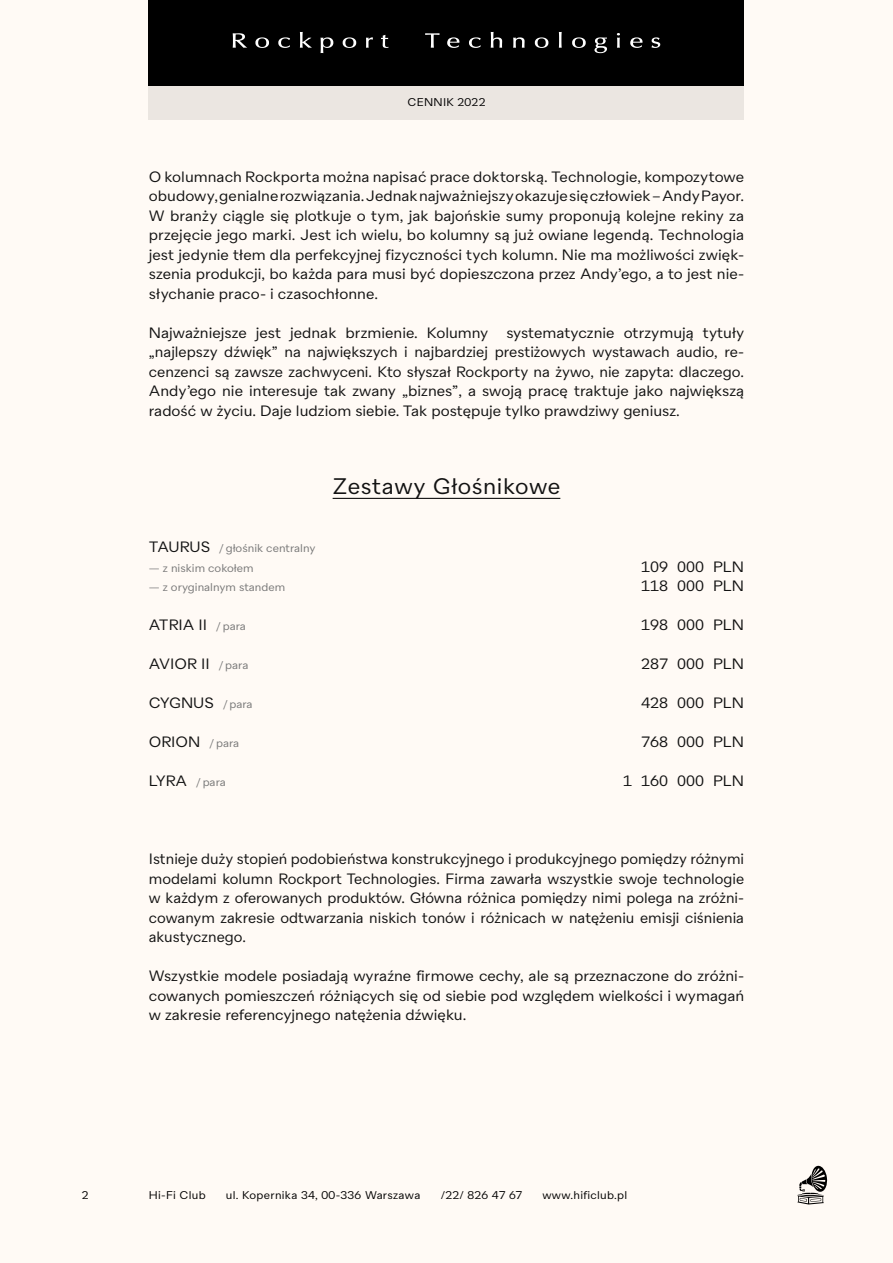
<style>
.page{position:relative;width:893px;height:1263px;background:#fffaf5}
.page>*{position:absolute;margin:0;border:0;box-sizing:border-box;transform-origin:0 0}
.t1{font:22.5px "Quarion";letter-spacing:.025em;color:#121212}
.t2{font:15px/19.5px "Quarion";color:#121212;text-align:justify}
.t3{font:11.25px "Quarion";letter-spacing:.025em;color:#000}
.t4{font:11.25px "Quarion";color:#787878}
.s1{font-size:15px;color:#121212}
.s2{font-size:11.25px;color:#787878}
</style>
<div class="page">
<svg style="left:797px;top:1166px;width:31px;height:38px"></svg>
<div style="left:149px;top:0;width:595px;height:85px;background:#000"></div>
<div style="left:149px;top:85px;width:595px;height:34px;background:#ebe6e1"></div>
<svg style="left:233px;top:32px;width:427px;height:21px"></svg>
<hr style="left:333px;top:498px;width:227px;height:1px;background:#121212">
<p class="t3" style="left:408px;top:95px;width:79px">CENNIK 2022</p>
<p class="t2" style="left:149px;top:167px;width:597px">O kolumnach Rockporta można napisać prace doktorską. Technologie, kompozytowe obudowy, genialne rozwiązania. Jednak najważniejszy okazuje się człowiek – Andy Payor.<br>W branży ciągle się plotkuje o tym, jak bajońskie sumy proponują kolejne rekiny za przejęcie jego marki. Jest ich wielu, bo kolumny są już owiane legendą. Technologia jest jedynie tłem dla perfekcyjnej fizyczności tych kolumn. Nie ma możliwości zwięk&shy;szenia produkcji, bo każda para musi być dopieszczona przez Andy’ego, a to jest nie&shy;słychanie praco- i czasochłonne.</p>
<p class="t2" style="left:149px;top:323px;width:597px">Najważniejsze jest jednak brzmienie. Kolumny systematycznie otrzymują tytuły „najlepszy dźwięk” na największych i najbardziej prestiżowych wystawach audio, re&shy;cenzenci są zawsze zachwyceni. Kto słyszał Rockporty na żywo, nie zapyta: dlaczego.<br>Andy’ego nie interesuje tak zwany „biznes”, a swoją pracę traktuje jako największą radość w życiu. Daje ludziom siebie. Tak postępuje tylko prawdziwy geniusz.</p>
<h1 class="t1" style="left:333px;top:472px;width:229px">Zestawy Głośnikowe</h1>
<p class="t4" style="left:149px;top:541px;width:168px"><span class="s1">TAURUS</span> / głośnik centralny</p>
<p class="t4" style="left:149px;top:561px;width:106px">— z niskim cokołem</p>
<p class="t2" style="left:641px;top:557px;width:104px">109 000 PLN</p>
<p class="t4" style="left:149px;top:580px;width:138px">— z oryginalnym standem</p>
<p class="t2" style="left:641px;top:576px;width:104px">118 000 PLN</p>
<p class="t2" style="left:149px;top:615px;width:99px">ATRIA II <span class="s2">/ para</span></p>
<p class="t2" style="left:641px;top:615px;width:104px">198 000 PLN</p>
<p class="t2" style="left:149px;top:654px;width:101px">AVIOR II <span class="s2">/ para</span></p>
<p class="t2" style="left:641px;top:654px;width:104px">287 000 PLN</p>
<p class="t2" style="left:149px;top:693px;width:105px">CYGNUS <span class="s2">/ para</span></p>
<p class="t2" style="left:641px;top:693px;width:104px">428 000 PLN</p>
<p class="t2" style="left:149px;top:732px;width:92px">ORION <span class="s2">/ para</span></p>
<p class="t2" style="left:641px;top:732px;width:104px">768 000 PLN</p>
<p class="t4" style="left:149px;top:775px;width:78px"><span class="s1">LYRA</span> / para</p>
<p class="t2" style="left:623px;top:771px;width:122px">1 160 000 PLN</p>
<p class="t2" style="left:149px;top:849px;width:597px">Istnieje duży stopień podobieństwa konstrukcyjnego i produkcyjnego pomiędzy różnymi modelami kolumn Rockport Technologies. Firma zawarła wszystkie swoje technologie w każdym z oferowanych produktów. Główna różnica pomiędzy nimi polega na zróżni&shy;cowanym zakresie odtwarzania niskich tonów i różnicach w natężeniu emisji ciśnienia akustycznego.</p>
<p class="t2" style="left:149px;top:966px;width:597px">Wszystkie modele posiadają wyraźne firmowe cechy, ale są przeznaczone do zróżni&shy;cowanych pomieszczeń różniących się od siebie pod względem wielkości i wymagań w zakresie referencyjnego natężenia dźwięku.</p>
<p class="t3" style="left:82px;top:1188px;width:8px">2</p>
<p class="t3" style="left:149px;top:1188px;width:58px">Hi-Fi Club</p>
<p class="t3" style="left:226px;top:1188px;width:196px">ul. Kopernika 34, 00-336 Warszawa</p>
<p class="t3" style="left:441px;top:1188px;width:83px">/22/ 826 47 67</p>
<p class="t3" style="left:542px;top:1188px;width:86px">www.hificlub.pl</p>
</div>
